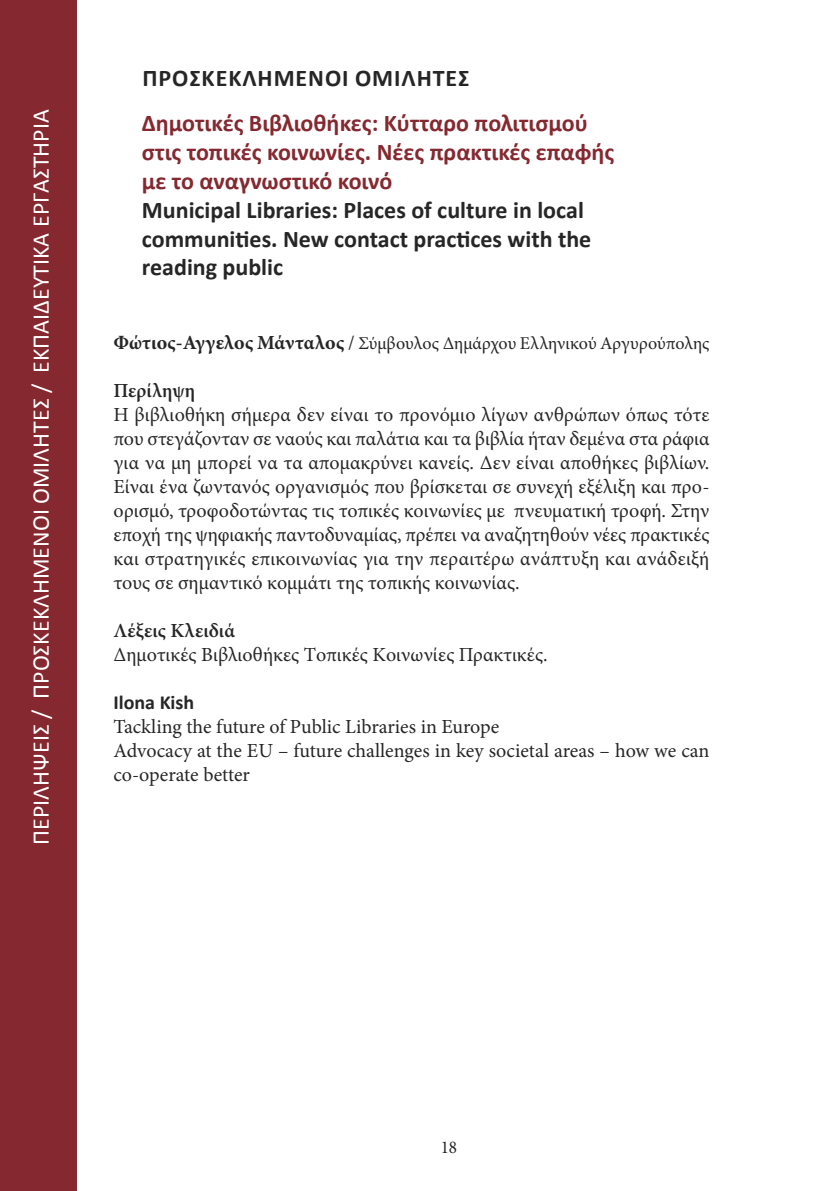
<style>
.page{position:relative;width:823px;height:1191px;background:#fff}
.page>*{position:absolute;margin:0;border:0;box-sizing:border-box;transform-origin:0 0}
.t1{font:700 24px/28.8px "Calibri";color:#85282f}
.t2{font:700 24px/28.8px "Calibri";color:#272627}
.t3{font:24px "Calibri";color:#fff}
.t4{font:700 24px "Calibri";letter-spacing:.04em;color:#272627}
.t5{font:20px/24px "Minion Pro";color:#272627;text-align:justify}
.t6{font:600 20px "Minion Pro";color:#272627}
.t7{font:700 20px "Calibri";color:#272627}
.t8{font:18px "Minion Pro";color:#272627}
.t9{font:18px "Minion Pro";color:#272627;scale:.95 1}
.s1{font-weight:700;font-size:20px}
.s2{font-size:20px}
</style>
<div class="page">
<div style="left:0;top:0;width:77px;height:1191px;background:#85282f"></div>
<p class="t3" style="left:26px;top:845px;width:737px;rotate:-90deg">ΠΕΡΙΛΗΨΕΙΣ / ΠΡΟΣΚΕΚΛΗΜΕΝΟΙ ΟΜΙΛΗΤΕΣ / ΕΚΠΑΙΔΕΥΤΙΚΑ ΕΡΓΑΣΤΗΡΙΑ</p>
<p class="t4" style="left:142px;top:63px;width:328px">ΠΡΟΣΚΕΚΛΗΜEνΟΙ ΟΜΙΛΗΤEΣ</p>
<p class="t1" style="left:142px;top:109px;width:473px">Δημοτικές Βιβλιοθήκες: Κύτταρο πολιτισμού στις τοπικές κοινωνίες. νέες πρακτικές επαφής με το αναγνωστικό κοινό</p>
<p class="t2" style="left:142px;top:195px;width:450px">Municipal Libraries: Places of culture in local communities. New contact practices with the reading public</p>
<p class="t8" style="left:113px;top:336px;width:597px"><span class="s1">Φώτιος-Αγγελος Μάνταλος</span> <span class="s2">/</span> Σύμβουλος Δημάρχου Ελληνικού Αργυρούπολης</p>
<p class="t6" style="left:113px;top:383px;width:83px">Περίληψη</p>
<p class="t5" style="left:113px;top:404px;width:597px">H βιβλιοθήκη σήμερα δεν είναι το προνόμιο λίγων ανθρώπων όπως τότε που στεγάζονταν σε ναούς και παλάτια και τα βιβλία ήταν δεμένα στα ράφια για να μη μπορεί να τα απομακρύνει κανείς. Δεν είναι αποθήκες βιβλίων.<br>Είναι ένα ζωντανός οργανισμός που βρίσκεται σε συνεχή εξέλιξη και προ&shy;ορισμό, τροφοδοτώντας τις τοπικές κοινωνίες με πνευματική τροφή. Στην εποχή της ψηφιακής παντοδυναμίας, πρέπει να αναζητηθούν νέες πρακτικές και στρατηγικές επικοινωνίας για την περαιτέρω ανάπτυξη και ανάδειξή τους σε σημαντικό κομμάτι της τοπικής κοινωνίας.</p>
<p class="t6" style="left:113px;top:623px;width:123px">Λέξεις Κλειδιά</p>
<p class="t5" style="left:113px;top:644px;width:435px">Δημοτικές Βιβλιοθήκες Tοπικές Kοινωνίες Πρακτικές.</p>
<p class="t7" style="left:113px;top:690px;width:82px">Ilona Kish</p>
<p class="t5" style="left:113px;top:717px;width:597px;text-align:left">Tackling the future of Public Libraries in Europe<br>Advocacy at the EU – future challenges in key societal areas – how we can co-operate better</p>
<p class="t9" style="left:440px;top:1140px;width:19px">18</p>
</div>
